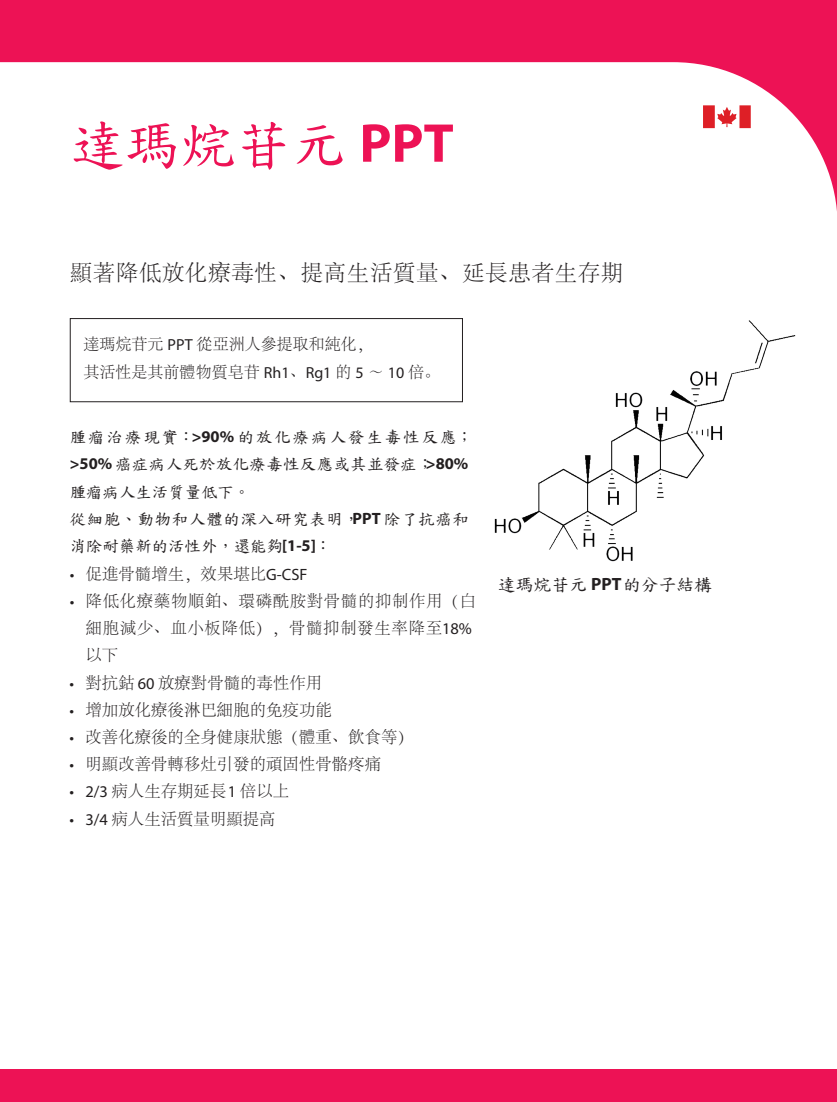
<style>
.page{position:relative;width:837px;height:1102px;background:#fff}
.page>*{position:absolute;margin:0;border:0;box-sizing:border-box;transform-origin:0 0}
.t1{font:55.12px "ST Zhongsong";color:#ed1255}
.t2{font:300 22.38px "Adobe Song Std";letter-spacing:.03em;color:#231f20}
.t3{font:17.75px "ST Zhongsong";color:#231f20}
.t4{font:300 16.38px "Adobe Song Std";color:#231f20}
.t5{font:16.38px/27.2px "ST Zhongsong";letter-spacing:.02em;color:#231f20}
.t6{font:300 16.38px/27.2px "Adobe Song Std";letter-spacing:.04em;color:#231f20}
.t7{font:300 16px/28.9px "Adobe Song Std";color:#231f20}
.s1{font-family:"Myriad Pro";font-weight:700}
.s2{font-family:"Myriad Pro";font-weight:400}
</style>
<div class="page">
<svg style="left:0;top:0;width:836px;height:203px"></svg>
<svg style="left:702px;top:105px;width:48px;height:23px"></svg>
<img style="left:495px;top:320px;width:301px;height:241px">
<div style="left:70px;top:318px;width:392px;height:84px;border:1px solid #231f20"></div>
<div style="left:0;top:1069px;width:836px;height:33px;background:#ed1255"></div>
<p class="t1" style="left:70px;top:118px;width:385px">達瑪烷苷元 <span class="s1">PPT</span></p>
<p class="t2" style="left:70px;top:261px;width:555px">顯著降低放化療毒性、提高生活質量、延長患者生存期</p>
<p class="t7" style="left:83px;top:330px;width:358px">達瑪烷苷元 <span class="s2">PPT</span> 從亞洲人參提取和純化，<br>其活性是其前體物質皂苷 <span class="s2">Rh1</span>、<span class="s2">Rg1</span> 的 <span class="s2">5</span> ～ <span class="s2">10</span> 倍。</p>
<p class="t5" style="left:70px;top:424px;width:404px">腫瘤治療現實：<span class="s1">&gt;90%</span>的放化療病人發生毒性反應；<span class="s1">&gt;50%</span> 癌症病人死於放化療毒性反應或其並發症；<span class="s1">&gt;80%</span>腫瘤病人生活質量低下。<br>從細胞、動物和人體的深入研究表明，<span class="s1">PPT</span> 除了抗癌和消除耐藥新的活性外，還能夠<span class="s1">[1-5]</span>：</p>
<p class="t4" style="left:70px;top:565px;width:239px"><span class="s2">•</span> 促進骨髓增生，效果堪比<span class="s2">G-CSF</span></p>
<p class="t6" style="left:85px;top:588px;width:392px;text-indent:-16px"><span class="s2">•</span> 降低化療藥物順鉑、環磷酰胺對骨髓的抑制作用（白細胞減少、血小板降低），骨髓抑制發生率降至<span class="s2">18%</span>以下</p>
<p class="t4" style="left:69px;top:674px;width:254px"><span class="s2">•</span> 對抗鈷 <span class="s2">60</span> 放療對骨髓的毒性作用</p>
<p class="t4" style="left:69px;top:701px;width:264px"><span class="s2">•</span> 增加放化療後淋巴細胞的免疫功能</p>
<p class="t4" style="left:69px;top:728px;width:346px"><span class="s2">•</span> 改善化療後的全身健康狀態（體重、飲食等）</p>
<p class="t4" style="left:69px;top:755px;width:313px"><span class="s2">•</span> 明顯改善骨轉移灶引發的頑固性骨骼疼痛</p>
<p class="t4" style="left:69px;top:783px;width:221px"><span class="s2">• 2/3</span> 病人生存期延長<span class="s2">1</span> 倍以上</p>
<p class="t4" style="left:69px;top:810px;width:207px"><span class="s2">• 3/4</span> 病人生活質量明顯提高</p>
<p class="t3" style="left:498px;top:576px;width:215px">達瑪烷苷元 <span class="s1">PPT</span>的分子結構</p>
</div>
